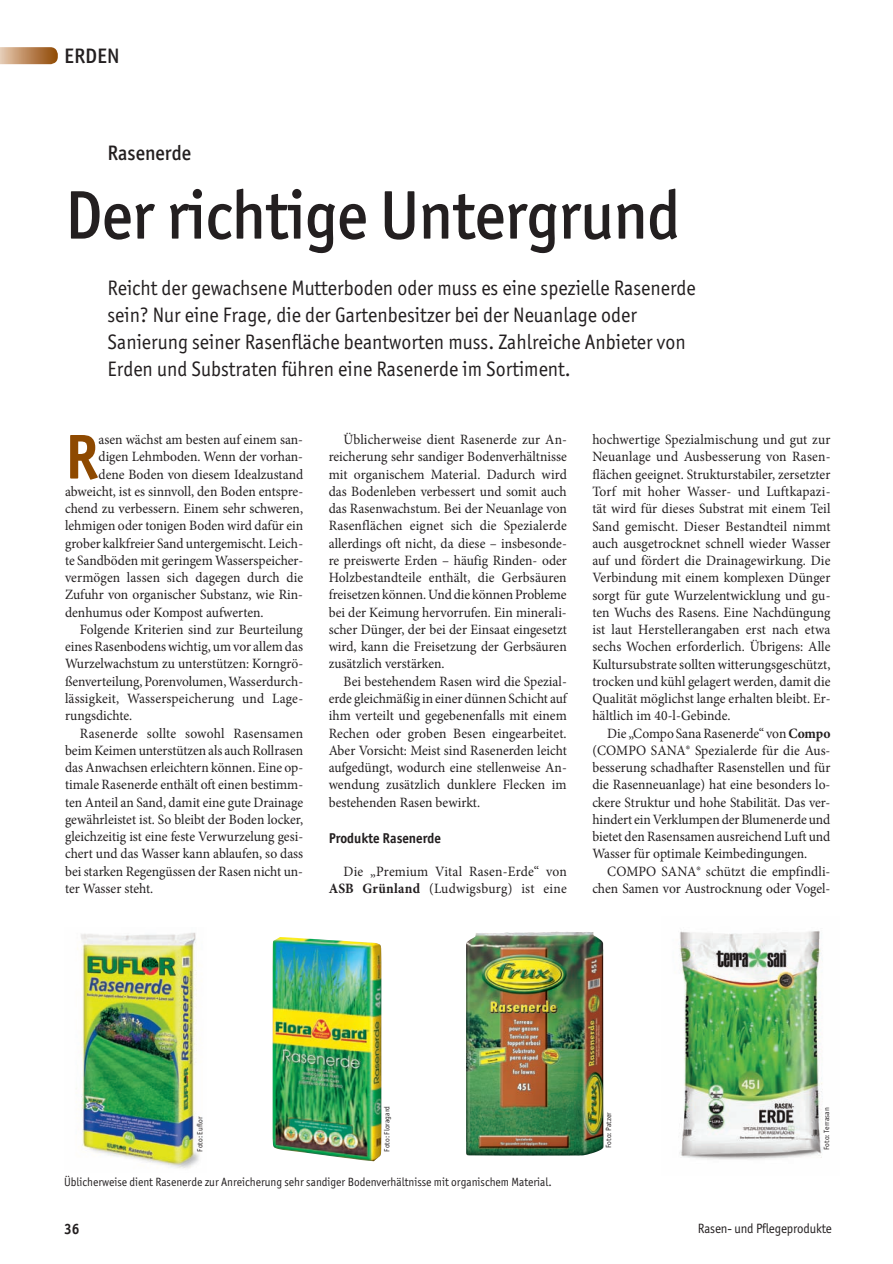
<style>
.page{position:relative;width:893px;height:1264px;background:#fff}
.page>*{position:absolute;margin:0;border:0;box-sizing:border-box;transform-origin:0 0}
.t1{font:500 69px "Officina Sans ITC";letter-spacing:-.01em;color:#231f20;scale:.95 1}
.t2{font:700 63.45px "Officina Sans ITC";color:#8e4900;scale:.95 1}
.t3{font:21px/27px "Officina Sans ITC Boo";color:#231f20;scale:.95 1}
.t4{font:500 21px "Officina Sans ITC";color:#231f20;scale:.95 1}
.t5{font:500 21px "Officina Sans ITC";color:#231f20}
.t6{font:700 15px "Officina Sans ITC";color:#231f20;scale:.95 1}
.t7{font:14.25px/17.2px "Minion Pro";color:#231f20;text-align:justify;scale:.95 1}
.t8{font:700 14.25px "Officina Sans ITC";color:#231f20;scale:.95 1}
.t9{font:13.5px "Officina Sans ITC Boo";letter-spacing:-.01em;color:#231f20;scale:.95 1}
.t10{font:12px "Officina Sans ITC Boo";color:#231f20;scale:.95 1}
.t11{font:7.5px "Officina Sans ITC Boo";color:#231f20}
.s1{font-weight:700}
</style>
<div class="page">
<svg style="left:0;top:47px;width:58px;height:17px"></svg>
<img style="left:679px;top:930px;width:144px;height:230px">
<img style="left:76px;top:932px;width:124px;height:237px">
<img style="left:273px;top:937px;width:108px;height:224px">
<img style="left:466px;top:932px;width:124px;height:223px">
<h3 class="t5" style="left:64px;top:43px;width:57px">ERDEN</h3>
<h3 class="t4" style="left:108px;top:141px;width:90px">Rasenerde</h3>
<h1 class="t1" style="left:65px;top:175px;width:649px">Der richtige Untergrund</h1>
<p class="t3" style="left:108px;top:274px;width:621px">Reicht der gewachsene Mutterboden oder muss es eine spezielle Rasenerde sein? Nur eine Frage, die der Gartenbesitzer bei der Neuanlage oder Sanierung seiner Rasenfläche beantworten muss. Zahlreiche Anbieter von Erden und Substraten führen eine Rasenerde im Sortiment.</p>
<h2 class="t2" style="left:65px;top:417px;width:37px">R</h2>
<p class="t7" style="left:99px;top:431px;width:217px">asen wächst am besten auf einem san-</p>
<p class="t7" style="left:99px;top:448px;width:217px">digen Lehmboden. Wenn der vorhan-</p>
<p class="t7" style="left:99px;top:465px;width:217px">dene Boden von diesem Idealzustand</p>
<p class="t7" style="left:65px;top:483px;width:252px">abweicht, ist es sinnvoll, den Boden entspre-</p>
<p class="t7" style="left:65px;top:500px;width:252px">chend zu verbessern. Einem sehr schweren,</p>
<p class="t7" style="left:65px;top:517px;width:252px">lehmigen oder tonigen Boden wird dafür ein</p>
<p class="t7" style="left:65px;top:534px;width:252px">grober kalkfreier Sand untergemischt. Leich-</p>
<p class="t7" style="left:65px;top:552px;width:252px">te Sandböden mit geringem Wasserspeicher-</p>
<p class="t7" style="left:65px;top:569px;width:252px">vermögen lassen sich dagegen durch die</p>
<p class="t7" style="left:65px;top:586px;width:252px">Zufuhr von organischer Substanz, wie Rin-</p>
<p class="t7" style="left:65px;top:603px;width:211px">denhumus oder Kompost aufwerten.</p>
<p class="t7" style="left:80px;top:621px;width:236px">Folgende Kriterien sind zur Beurteilung</p>
<p class="t7" style="left:65px;top:638px;width:252px">eines Rasenbodens wichtig, um vor allem das</p>
<p class="t7" style="left:65px;top:655px;width:252px">Wurzelwachstum zu unterstützen: Korngrö-</p>
<p class="t7" style="left:65px;top:672px;width:252px">ßenverteilung, Porenvolumen, Wasserdurch-</p>
<p class="t7" style="left:65px;top:690px;width:252px">lässigkeit, Wasserspeicherung und Lage-</p>
<p class="t7" style="left:65px;top:707px;width:72px">rungsdichte.</p>
<p class="t7" style="left:80px;top:724px;width:237px">Rasenerde sollte sowohl Rasensamen</p>
<p class="t7" style="left:65px;top:741px;width:252px">beim Keimen unterstützen als auch Rollrasen</p>
<p class="t7" style="left:65px;top:759px;width:252px">das Anwachsen erleichtern können. Eine op-</p>
<p class="t7" style="left:65px;top:776px;width:252px">timale Rasenerde enthält oft einen bestimm-</p>
<p class="t7" style="left:65px;top:793px;width:252px">ten Anteil an Sand, damit eine gute Drainage</p>
<p class="t7" style="left:65px;top:810px;width:252px">gewährleistet ist. So bleibt der Boden locker,</p>
<p class="t7" style="left:65px;top:828px;width:252px">gleichzeitig ist eine feste Verwurzelung gesi-</p>
<p class="t7" style="left:65px;top:845px;width:252px">chert und das Wasser kann ablaufen, so dass</p>
<p class="t7" style="left:65px;top:862px;width:252px">bei starken Regengüssen der Rasen nicht un-</p>
<p class="t7" style="left:65px;top:879px;width:94px">ter Wasser steht.</p>
<p class="t7" style="left:329px;top:431px;width:252px;text-indent:15px">Üblicherweise dient Rasenerde zur An&shy;reicherung sehr sandiger Bodenverhältnisse mit organischem Material. Dadurch wird das Bodenleben verbessert und somit auch das Rasenwachstum. Bei der Neuanlage von Rasenflächen eignet sich die Spezialerde allerdings oft nicht, da diese – insbesonde&shy;re preiswerte Erden – häufig Rinden- oder Holzbestandteile enthält, die Gerbsäuren freisetzen können. Und die können Probleme bei der Keimung hervorrufen. Ein minerali&shy;scher Dünger, der bei der Einsaat eingesetzt wird, kann die Freisetzung der Gerbsäuren zusätzlich verstärken.</p>
<p class="t7" style="left:329px;top:672px;width:252px;text-indent:15px">Bei bestehendem Rasen wird die Spezial&shy;erde gleichmäßig in einer dünnen Schicht auf ihm verteilt und gegebenenfalls mit einem Rechen oder groben Besen eingearbeitet.<br>Aber Vorsicht: Meist sind Rasenerden leicht aufgedüngt, wodurch eine stellenweise An&shy;wendung zusätzlich dunklere Flecken im bestehenden Rasen bewirkt.</p>
<p class="t8" style="left:329px;top:829px;width:120px">Produkte Rasenerde</p>
<p class="t7" style="left:329px;top:862px;width:252px;text-align:right">Die „Premium Vital Rasen-Erde“ von<br><span class="s1">ASB Grünland</span> (Ludwigsburg) ist eine</p>
<p class="t7" style="left:592px;top:431px;width:252px">hochwertige Spezialmischung und gut zur Neuanlage und Ausbesserung von Rasen&shy;flächen geeignet. Strukturstabiler, zersetzter Torf mit hoher Wasser- und Luftkapazi&shy;tät wird für dieses Substrat mit einem Teil Sand gemischt. Dieser Bestandteil nimmt auch ausgetrocknet schnell wieder Wasser auf und fördert die Drainagewirkung. Die Verbindung mit einem komplexen Dünger sorgt für gute Wurzelentwicklung und gu&shy;ten Wuchs des Rasens. Eine Nachdüngung ist laut Herstellerangaben erst nach etwa sechs Wochen erforderlich. Übrigens: Alle Kultursubstrate sollten witterungsgeschützt, trocken und kühl gelagert werden, damit die Qualität möglichst lange erhalten bleibt. Er&shy;hältlich im 40-l-Gebinde.</p>
<p class="t7" style="left:592px;top:724px;width:252px;text-indent:15px">Die „Compo Sana Rasenerde“ von <span class="s1">Compo </span>(COMPO SANA® Spezialerde für die Aus&shy;besserung schadhafter Rasenstellen und für die Rasenneuanlage) hat eine besonders lo&shy;ckere Struktur und hohe Stabilität. Das ver&shy;hindert ein Verklumpen der Blumenerde und bietet den Rasensamen ausreichend Luft und Wasser für optimale Keimbedingungen.</p>
<p class="t7" style="left:592px;top:862px;width:252px;text-align:right">COMPO SANA® schützt die empfindli&shy;chen Samen vor Austrocknung oder Vogel-</p>
<p class="t11" style="left:196px;top:1151px;width:36px;rotate:-90deg">Foto: Euflor</p>
<p class="t11" style="left:383px;top:1151px;width:47px;rotate:-90deg">Foto: Floragard</p>
<p class="t11" style="left:604px;top:1148px;width:37px;rotate:-90deg">Foto: Patzer</p>
<p class="t11" style="left:822px;top:1149px;width:44px;rotate:-90deg">Foto: Terrasan</p>
<p class="t10" style="left:64px;top:1174px;width:515px">Üblicherweise dient Rasenerde zur Anreicherung sehr sandiger Bodenverhältnisse mit organischem Material.</p>
<p class="t6" style="left:64px;top:1219px;width:17px">36</p>
<p class="t9" style="left:698px;top:1220px;width:142px">Rasen- und Pflegeprodukte</p>
</div>
